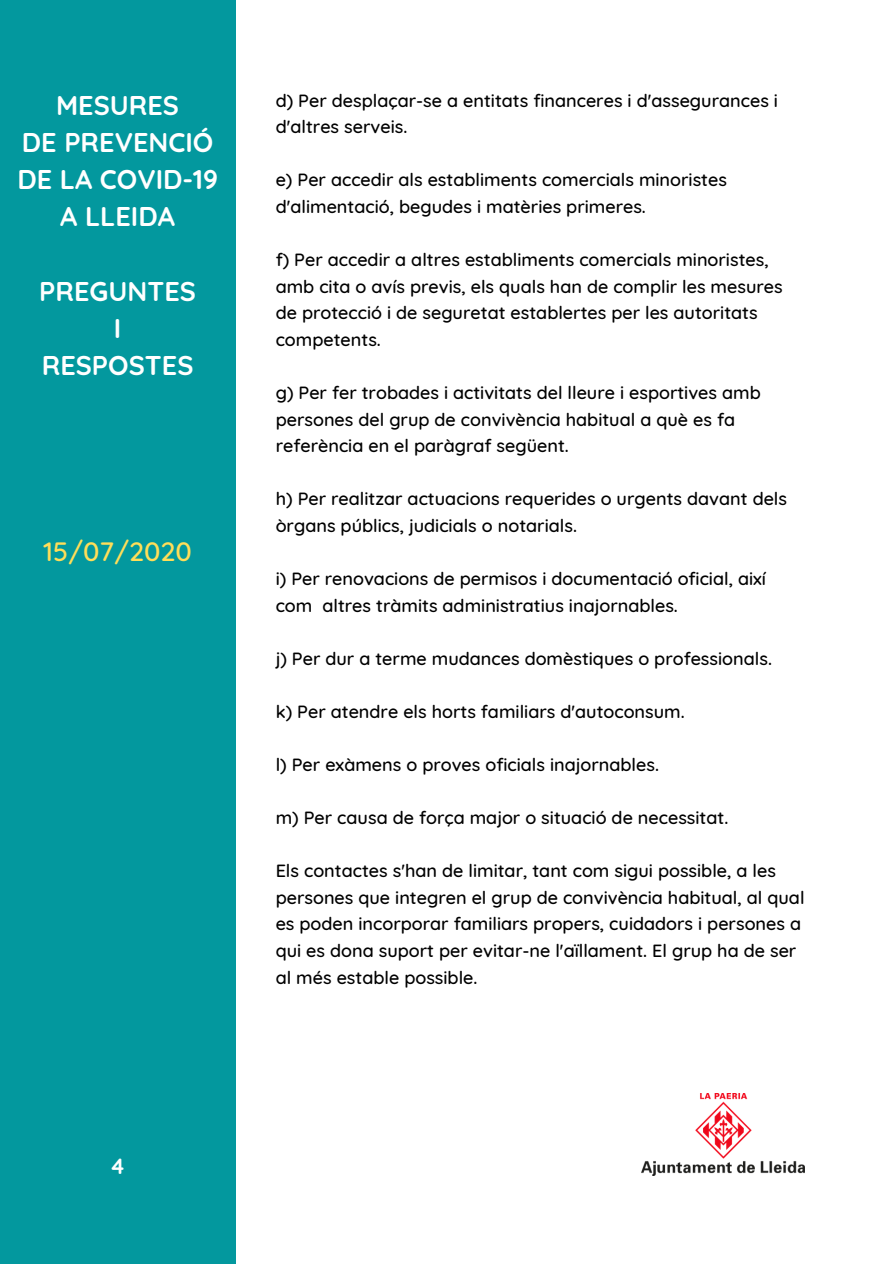
<style>
.page{position:relative;width:894px;height:1264px;background:#fff}
.page>*{position:absolute;margin:0;border:0;box-sizing:border-box;transform-origin:0 0}
.t1{font:700 27px/37.2px "Quicksand";color:#fff;text-align:center}
.t2{font:500 27px "Quicksand";color:#ffde59}
.t3{font:700 22.05px "Quicksand";color:#fff}
.t4{font:500 18px/26.5px "Quicksand";color:#000}
</style>
<div class="page">
<img style="left:641px;top:1093px;width:163px;height:82px">
<div style="left:0;top:0;width:236px;height:1263px;background:#03989e"></div>
<h1 class="t1" style="left:17px;top:86px;width:202px">MESURES<br>DE PREVENCIÓ<br>DE LA COVID-19<br>A LLEIDA</h1>
<h1 class="t1" style="left:39px;top:272px;width:158px">PREGUNTES<br>I<br>RESPOSTES</h1>
<h1 class="t2" style="left:43px;top:534px;width:150px">15/07/2020</h1>
<p class="t4" style="left:275px;top:87px;width:503px">d) Per desplaçar-se a entitats financeres i d'assegurances i d'altres serveis.</p>
<p class="t4" style="left:275px;top:166px;width:452px">e) Per accedir als establiments comercials minoristes d'alimentació, begudes i matèries primeres.</p>
<p class="t4" style="left:275px;top:246px;width:508px">f) Per accedir a altres establiments comercials minoristes, amb cita o avís previs, els quals han de complir les mesures de protecció i de seguretat establertes per les autoritats competents.</p>
<p class="t4" style="left:275px;top:379px;width:486px">g) Per fer trobades i activitats del lleure i esportives amb persones del grup de convivència habitual a què es fa referència en el paràgraf següent.</p>
<p class="t4" style="left:275px;top:485px;width:513px">h) Per realitzar actuacions requerides o urgents davant dels òrgans públics, judicials o notarials.</p>
<p class="t4" style="left:275px;top:565px;width:491px">i) Per renovacions de permisos i documentació oficial, així com altres tràmits administratius inajornables.</p>
<p class="t4" style="left:275px;top:644px;width:497px">j) Per dur a terme mudances domèstiques o professionals.</p>
<p class="t4" style="left:275px;top:697px;width:410px">k) Per atendre els horts familiars d'autoconsum.</p>
<p class="t4" style="left:275px;top:751px;width:385px">l) Per exàmens o proves oficials inajornables.</p>
<p class="t4" style="left:275px;top:804px;width:454px">m) Per causa de força major o situació de necessitat.</p>
<p class="t4" style="left:275px;top:857px;width:530px">Els contactes s'han de limitar, tant com sigui possible, a les persones que integren el grup de convivència habitual, al qual es poden incorporar familiars propers, cuidadors i persones a qui es dona suport per evitar-ne l'aïllament. El grup ha de ser al més estable possible.</p>
<p class="t3" style="left:110px;top:1152px;width:17px">4</p>
</div>
